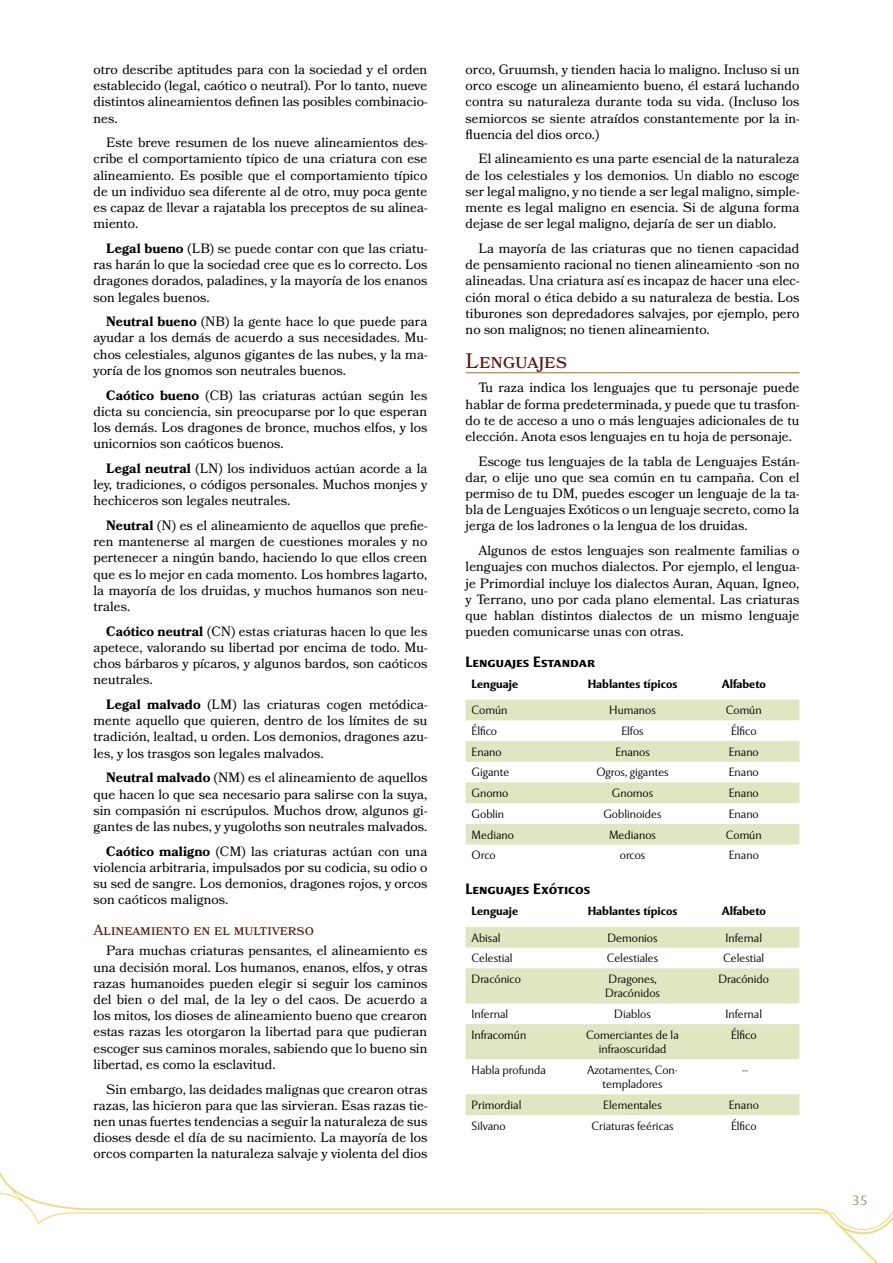
<style>
.page{position:relative;width:893px;height:1263px;background:#fff}
.page>*{position:absolute;margin:0;border:0;box-sizing:border-box;transform-origin:0 0}
.t1{font:21px "Bookmania";color:#571a10}
.t2{font:700 15px "Mentor Sans Std";color:#000}
.t3{font:15px "Bookmania";color:#571a10}
.t4{font:13.5px/16.2px "Bookmania";color:#000;text-align:justify}
.t5{font:13.5px "Mentor Sans Std";color:#b69b66}
.t6{font:300 12px/14.4px "Mentor Sans Std";color:#000;text-align:center}
.t7{font:700 12px "Mentor Sans Std";color:#000}
.s1{font-weight:700}
</style>
<div class="page">
<svg style="left:1px;top:1174px;width:892px;height:89px"></svg>
<hr style="left:466px;top:372px;width:333px;height:1px;background:#b69b66">
<svg style="left:466px;top:700px;width:333px;height:144px;fill:#dfe6c1"></svg>
<svg style="left:466px;top:927px;width:333px;height:188px;fill:#dfe6c1"></svg>
<p class="t4" style="left:94px;top:61px;width:335px">otro describe aptitudes para con la sociedad y el orden establecido (legal, caótico o neutral). Por lo tanto, nueve distintos alineamientos definen las posibles combinacio&shy;nes.</p>
<p class="t4" style="left:94px;top:134px;width:335px;text-indent:13px">Este breve resumen de los nueve alineamientos des&shy;cribe el comportamiento típico de una criatura con ese alineamiento. Es posible que el comportamiento típico de un individuo sea diferente al de otro, muy poca gente es capaz de llevar a rajatabla los preceptos de su alinea&shy;miento.</p>
<p class="t4" style="left:94px;top:240px;width:335px;text-indent:13px"><span class="s1">Legal bueno</span> (LB) se puede contar con que las criatu&shy;ras harán lo que la sociedad cree que es lo correcto. Los dragones dorados, paladines, y la mayoría de los enanos son legales buenos.</p>
<p class="t4" style="left:94px;top:313px;width:335px;text-indent:13px"><span class="s1">Neutral bueno</span> (NB) la gente hace lo que puede para ayudar a los demás de acuerdo a sus necesidades. Mu&shy;chos celestiales, algunos gigantes de las nubes, y la ma&shy;yoría de los gnomos son neutrales buenos.</p>
<p class="t4" style="left:94px;top:387px;width:335px;text-indent:13px"><span class="s1">Caótico bueno</span> (CB) las criaturas actúan según les dicta su conciencia, sin preocuparse por lo que esperan los demás. Los dragones de bronce, muchos elfos, y los unicornios son caóticos buenos.</p>
<p class="t4" style="left:94px;top:460px;width:336px;text-indent:13px"><span class="s1">Legal neutral</span> (LN) los individuos actúan acorde a la ley, tradiciones, o códigos personales. Muchos monjes y hechiceros son legales neutrales.</p>
<p class="t4" style="left:94px;top:517px;width:335px;text-indent:13px"><span class="s1">Neutral</span> (N) es el alineamiento de aquellos que prefie&shy;ren mantenerse al margen de cuestiones morales y no pertenecer a ningún bando, haciendo lo que ellos creen que es lo mejor en cada momento. Los hombres lagarto, la mayoría de los druidas, y muchos humanos son neu&shy;trales.</p>
<p class="t4" style="left:94px;top:623px;width:335px;text-indent:13px"><span class="s1">Caótico neutral</span> (CN) estas criaturas hacen lo que les apetece, valorando su libertad por encima de todo. Mu&shy;chos bárbaros y pícaros, y algunos bardos, son caóticos neutrales.</p>
<p class="t4" style="left:94px;top:696px;width:335px;text-indent:13px"><span class="s1">Legal malvado</span> (LM) las criaturas cogen metódica&shy;mente aquello que quieren, dentro de los límites de su tradición, lealtad, u orden. Los demonios, dragones azu&shy;les, y los trasgos son legales malvados.</p>
<p class="t4" style="left:94px;top:769px;width:335px;text-indent:13px"><span class="s1">Neutral malvado</span> (NM) es el alineamiento de aquellos que hacen lo que sea necesario para salirse con la suya, sin compasión ni escrúpulos. Muchos drow, algunos gi&shy;gantes de las nubes, y yugoloths son neutrales malvados.</p>
<p class="t4" style="left:94px;top:843px;width:335px;text-indent:13px"><span class="s1">Caótico maligno</span> (CM) las criaturas actúan con una violencia arbitraria, impulsados por su codicia, su odio o su sed de sangre. Los demonios, dragones rojos, y orcos son caóticos malignos.</p>
<p class="t3" style="left:94px;top:921px;width:222px">Alineamiento en el multiverso</p>
<p class="t4" style="left:94px;top:943px;width:335px;text-indent:13px">Para muchas criaturas pensantes, el alineamiento es una decisión moral. Los humanos, enanos, elfos, y otras razas humanoides pueden elegir si seguir los caminos del bien o del mal, de la ley o del caos. De acuerdo a los mitos, los dioses de alineamiento bueno que crearon estas razas les otorgaron la libertad para que pudieran escoger sus caminos morales, sabiendo que lo bueno sin libertad, es como la esclavitud.</p>
<p class="t4" style="left:94px;top:1081px;width:335px;text-indent:13px">Sin embargo, las deidades malignas que crearon otras razas, las hicieron para que las sirvieran. Esas razas tie&shy;nen unas fuertes tendencias a seguir la naturaleza de sus dioses desde el día de su nacimiento. La mayoría de los orcos comparten la naturaleza salvaje y violenta del dios</p>
<p class="t4" style="left:466px;top:61px;width:335px">orco, Gruumsh, y tienden hacia lo maligno. Incluso si un orco escoge un alineamiento bueno, él estará luchando contra su naturaleza durante toda su vida. (Incluso los semiorcos se siente atraídos constantemente por la in&shy;fluencia del dios orco.)</p>
<p class="t4" style="left:466px;top:151px;width:335px;text-indent:13px">El alineamiento es una parte esencial de la naturaleza de los celestiales y los demonios. Un diablo no escoge ser legal maligno, y no tiende a ser legal maligno, simple&shy;mente es legal maligno en esencia. Si de alguna forma dejase de ser legal maligno, dejaría de ser un diablo.</p>
<p class="t4" style="left:466px;top:240px;width:335px;text-indent:13px">La mayoría de las criaturas que no tienen capacidad de pensamiento racional no tienen alineamiento -son no alineadas. Una criatura así es incapaz de hacer una elec&shy;ción moral o ética debido a su naturaleza de bestia. Los tiburones son depredadores salvajes, por ejemplo, pero no son malignos; no tienen alineamiento.</p>
<h1 class="t1" style="left:466px;top:348px;width:103px">Lenguajes</h1>
<p class="t4" style="left:466px;top:380px;width:335px;text-indent:13px">Tu raza indica los lenguajes que tu personaje puede hablar de forma predeterminada, y puede que tu trasfon&shy;do te de acceso a uno o más lenguajes adicionales de tu elección. Anota esos lenguajes en tu hoja de personaje.</p>
<p class="t4" style="left:466px;top:453px;width:335px;text-indent:13px">Escoge tus lenguajes de la tabla de Lenguajes Están&shy;dar, o elije uno que sea común en tu campaña. Con el permiso de tu DM, puedes escoger un lenguaje de la ta&shy;bla de Lenguajes Exóticos o un lenguaje secreto, como la jerga de los ladrones o la lengua de los druidas.</p>
<p class="t4" style="left:466px;top:542px;width:335px;text-indent:13px">Algunos de estos lenguajes son realmente familias o lenguajes con muchos dialectos. Por ejemplo, el lengua&shy;je Primordial incluye los dialectos Auran, Aquan, Igneo, y Terrano, uno por cada plano elemental. Las criaturas que hablan distintos dialectos de un mismo lenguaje pueden comunicarse unas con otras.</p>
<p class="t2" style="left:466px;top:652px;width:131px">Lenguajes Estandar</p>
<p class="t7" style="left:472px;top:676px;width:48px">Lenguaje</p>
<p class="t7" style="left:588px;top:676px;width:91px">Hablantes típicos</p>
<p class="t7" style="left:722px;top:676px;width:46px">Alfabeto</p>
<p class="t6" style="left:472px;top:703px;width:37px">Común</p>
<p class="t6" style="left:609px;top:703px;width:48px">Humanos</p>
<p class="t6" style="left:726px;top:703px;width:37px">Común</p>
<p class="t6" style="left:472px;top:724px;width:27px">Élfico</p>
<p class="t6" style="left:621px;top:724px;width:24px">Elfos</p>
<p class="t6" style="left:731px;top:724px;width:27px">Élfico</p>
<p class="t6" style="left:472px;top:744px;width:32px">Enano</p>
<p class="t6" style="left:615px;top:744px;width:36px">Enanos</p>
<p class="t6" style="left:729px;top:744px;width:32px">Enano</p>
<p class="t6" style="left:472px;top:765px;width:39px">Gigante</p>
<p class="t6" style="left:596px;top:765px;width:74px">Ogros, gigantes</p>
<p class="t6" style="left:729px;top:765px;width:32px">Enano</p>
<p class="t6" style="left:472px;top:786px;width:38px">Gnomo</p>
<p class="t6" style="left:612px;top:786px;width:43px">Gnomos</p>
<p class="t6" style="left:729px;top:786px;width:32px">Enano</p>
<p class="t6" style="left:472px;top:806px;width:34px">Goblin</p>
<p class="t6" style="left:603px;top:806px;width:60px">Goblinoides</p>
<p class="t6" style="left:729px;top:806px;width:32px">Enano</p>
<p class="t6" style="left:472px;top:827px;width:44px">Mediano</p>
<p class="t6" style="left:609px;top:827px;width:48px">Medianos</p>
<p class="t6" style="left:726px;top:827px;width:37px">Común</p>
<p class="t6" style="left:472px;top:848px;width:26px">Orco</p>
<p class="t6" style="left:620px;top:848px;width:27px">orcos</p>
<p class="t6" style="left:729px;top:848px;width:32px">Enano</p>
<p class="t2" style="left:466px;top:879px;width:126px">Lenguajes Exóticos</p>
<p class="t7" style="left:472px;top:903px;width:48px">Lenguaje</p>
<p class="t7" style="left:588px;top:903px;width:91px">Hablantes típicos</p>
<p class="t7" style="left:722px;top:903px;width:46px">Alfabeto</p>
<p class="t6" style="left:472px;top:930px;width:30px">Abisal</p>
<p class="t6" style="left:607px;top:930px;width:52px">Demonios</p>
<p class="t6" style="left:725px;top:930px;width:38px">Infernal</p>
<p class="t6" style="left:472px;top:951px;width:43px">Celestial</p>
<p class="t6" style="left:607px;top:951px;width:53px">Celestiales</p>
<p class="t6" style="left:723px;top:951px;width:43px">Celestial</p>
<p class="t6" style="left:472px;top:972px;width:51px">Dracónico</p>
<p class="t6" style="left:605px;top:972px;width:56px;text-align:left">Dragones,<br>Dracónidos</p>
<p class="t6" style="left:718px;top:972px;width:52px">Dracónido</p>
<p class="t6" style="left:472px;top:1007px;width:38px">Infernal</p>
<p class="t6" style="left:614px;top:1007px;width:38px">Diablos</p>
<p class="t6" style="left:725px;top:1007px;width:38px">Infernal</p>
<p class="t6" style="left:472px;top:1027px;width:56px">Infracomún</p>
<p class="t6" style="left:586px;top:1027px;width:94px">Comerciantes de la infraoscuridad</p>
<p class="t6" style="left:731px;top:1027px;width:27px">Élfico</p>
<p class="t6" style="left:472px;top:1063px;width:76px">Habla profunda</p>
<p class="t6" style="left:587px;top:1063px;width:92px">Azotamentes, Con&shy;templadores</p>
<p class="t6" style="left:742px;top:1063px;width:8px">--</p>
<p class="t6" style="left:472px;top:1098px;width:51px">Primordial</p>
<p class="t6" style="left:603px;top:1098px;width:60px">Elementales</p>
<p class="t6" style="left:729px;top:1098px;width:32px">Enano</p>
<p class="t6" style="left:472px;top:1118px;width:36px">Silvano</p>
<p class="t6" style="left:591px;top:1118px;width:84px">Criaturas feéricas</p>
<p class="t6" style="left:731px;top:1118px;width:27px">Élfico</p>
<p class="t5" style="left:852px;top:1192px;width:17px">35</p>
</div>
